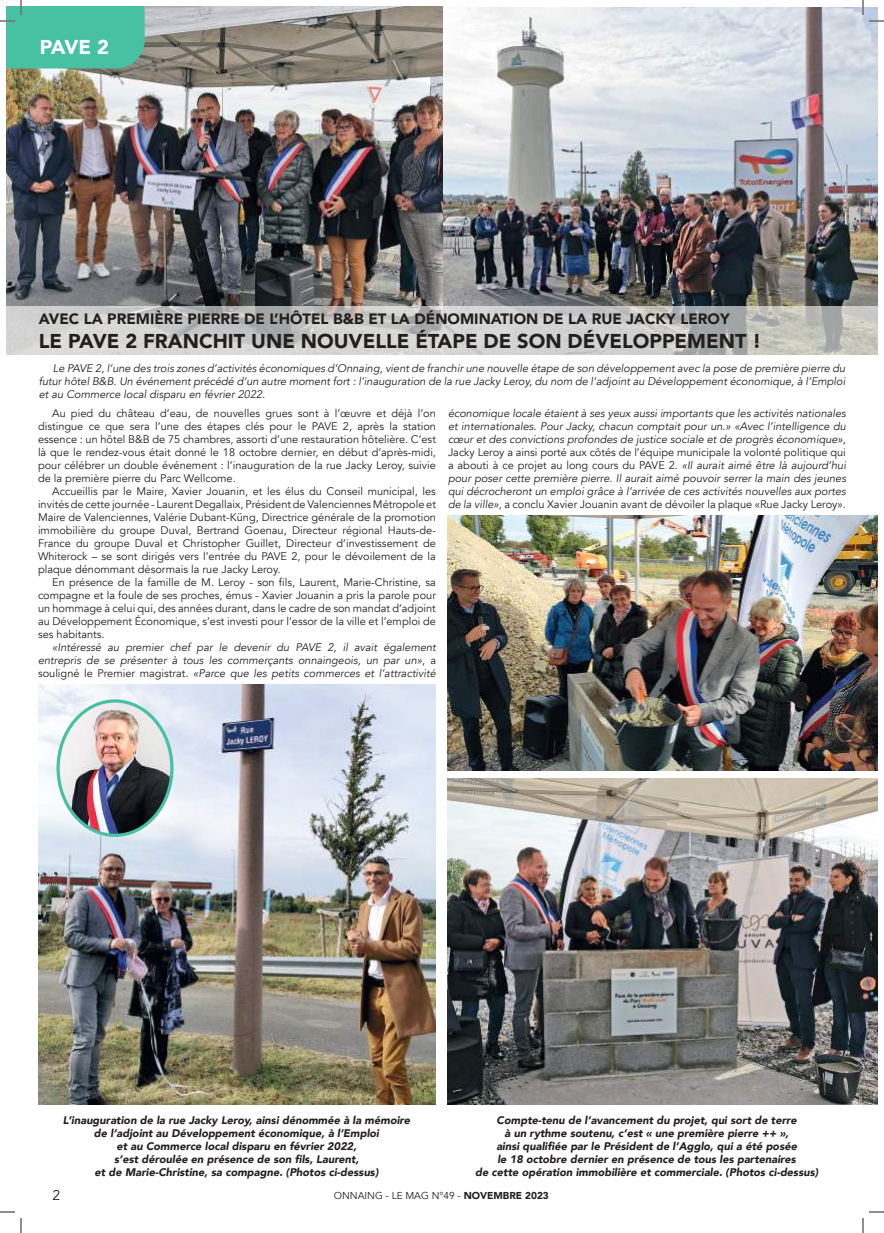
<style>
.page{position:relative;width:884px;height:1233px;background:#fff}
.page>*{position:absolute;margin:0;border:0;box-sizing:border-box;transform-origin:0 0}
.t1{font:900 20px "Avenir";color:#241f1f}
.t2{font:900 20px "Avenir";color:#fff}
.t3{font:900 15px "Avenir";color:#241f1f}
.t4{font:14px "Avenir";color:#241f1f}
.t5{font:11px/13px "Avenir";color:#241f1f;text-align:justify}
.t6{font:italic 11px/13px "Avenir";color:#241f1f;text-align:justify}
.t7{font:italic 900 11px/13px "Avenir";color:#241f1f;text-align:center}
.t8{font:10px "Avenir";color:#241f1f}
.s1{font-style:normal}
.s2{font-weight:900}
</style>
<div class="page">
<img style="left:447px;top:778px;width:430px;height:326px">
<img style="left:447px;top:515px;width:430px;height:256px">
<img style="left:7px;top:7px;width:870px;height:299px">
<svg style="left:7px;top:306px;width:870px;height:48px;background:#c7c8c6"></svg>
<img style="left:38px;top:684px;width:397px;height:420px">
<img style="left:58px;top:701px;width:114px;height:134px">
<div style="left:57px;top:699px;width:117px;height:138px;border:3px solid #48c0a2;border-radius:50%"></div>
<svg style="left:0;top:1211px;width:15px;height:1px"></svg>
<svg style="left:869px;top:1211px;width:15px;height:1px"></svg>
<svg style="left:0;top:0;width:145px;height:68px;background:#60c6ac"></svg>
<svg style="left:20px;top:1218px;width:2px;height:15px"></svg>
<svg style="left:862px;top:0;width:22px;height:22px"></svg>
<svg style="left:862px;top:1218px;width:2px;height:15px"></svg>
<h1 class="t2" style="left:40px;top:30px;width:71px">PAVE 2</h1>
<h2 class="t3" style="left:39px;top:306px;width:692px">AVEC LA PREMIÈRE PIERRE DE L’HÔTEL B&amp;B ET LA DÉNOMINATION DE LA RUE JACKY LEROY</h2>
<h1 class="t1" style="left:39px;top:324px;width:724px">LE PAVE 2 FRANCHIT UNE NOUVELLE ÉTAPE DE SON DÉVELOPPEMENT !</h1>
<p class="t6" style="left:39px;top:362px;width:808px;text-indent:14px">Le PAVE 2, l’une des trois zones d’activités économiques d’Onnaing, vient de franchir une nouvelle étape de son développement avec la pose de première pierre du futur hôtel B&amp;B. Un événement précédé d’un autre moment fort : l’inauguration de la rue Jacky Leroy, du nom de l’adjoint au Développement économique, à l’Emploi et au Commerce local disparu en février 2022.</p>
<p class="t5" style="left:38px;top:406px;width:399px;text-indent:14px">Au pied du château d’eau, de nouvelles grues sont à l’œuvre et déjà l’on distingue ce que sera l’une des étapes clés pour le PAVE 2, après la station essence : un hôtel B&amp;B de 75 chambres, assorti d’une restauration hôtelière. C’est là que le rendez-vous était donné le 18 octobre dernier, en début d’après-midi, pour célébrer un double événement : l’inauguration de la rue Jacky Leroy, suivie de la première pierre du Parc Wellcome.</p>
<p class="t5" style="left:38px;top:484px;width:399px;text-indent:14px">Accueillis par le Maire, Xavier Jouanin, et les élus du Conseil municipal, les invités de cette journée - Laurent Degallaix, Président de Valenciennes Métropole et Maire de Valenciennes, Valérie Dubant-Küng, Directrice générale de la promotion immobilière du groupe Duval, Bertrand Goenau, Directeur régional Hauts-de-France du groupe Duval et Christopher Guillet, Directeur d’investissement de Whiterock – se sont dirigés vers l’entrée du PAVE 2, pour le dévoilement de la plaque dénommant désormais la rue Jacky Leroy.</p>
<p class="t5" style="left:38px;top:575px;width:399px;text-indent:14px">En présence de la famille de M. Leroy - son fils, Laurent, Marie-Christine, sa compagne et la foule de ses proches, émus - Xavier Jouanin a pris la parole pour un hommage à celui qui, des années durant, dans le cadre de son mandat d’adjoint au Développement Économique, s’est investi pour l’essor de la ville et l’emploi de ses habitants.</p>
<p class="t6" style="left:38px;top:640px;width:399px;text-indent:14px">«Intéressé au premier chef par le devenir du PAVE 2, il avait également entrepris de se présenter à tous les commerçants onnaingeois, un par un»<span class="s1">, a souligné le Premier magistrat.</span> «Parce que les petits commerces et l’attractivité</p>
<p class="t6" style="left:448px;top:406px;width:399px">économique locale étaient à ses yeux aussi importants que les activités nationales et internationales. Pour Jacky, chacun comptait pour un.» «Avec l’intelligence du cœur et des convictions profondes de justice sociale et de progrès économique»<span class="s1">, Jacky Leroy a ainsi porté aux côtés de l’équipe municipale la volonté politique qui a abouti à ce projet au long cours du PAVE 2.</span> «Il aurait aimé être là aujourd’hui pour poser cette première pierre. Il aurait aimé pouvoir serrer la main des jeunes qui décrocheront un emploi grâce à l’arrivée de ces activités nouvelles aux portes de la ville»<span class="s1">, a conclu Xavier Jouanin avant de dévoiler la plaque «Rue Jacky Leroy».</span></p>
<p class="t7" style="left:63px;top:1113px;width:349px">L’inauguration de la rue Jacky Leroy, ainsi dénommée à la mémoire de l’adjoint au Développement économique, à l’Emploi<br>et au Commerce local disparu en février 2022,<br>s’est déroulée en présence de son fils, Laurent,<br>et de Marie-Christine, sa compagne. (Photos ci-dessus)</p>
<p class="t7" style="left:475px;top:1113px;width:345px">Compte-tenu de l’avancement du projet, qui sort de terre<br>à un rythme soutenu, c’est « une première pierre ++ »,<br>ainsi qualifiée par le Président de l’Agglo, qui a été posée<br>le 18 octobre dernier en présence de tous les partenaires<br>de cette opération immobilière et commerciale. (Photos ci-dessus)</p>
<p class="t4" style="left:52px;top:1186px;width:9px">2</p>
<p class="t8" style="left:334px;top:1189px;width:216px">ONNAING - LE MAG N°49 - <span class="s2">NOVEMBRE 2023</span></p>
</div>
